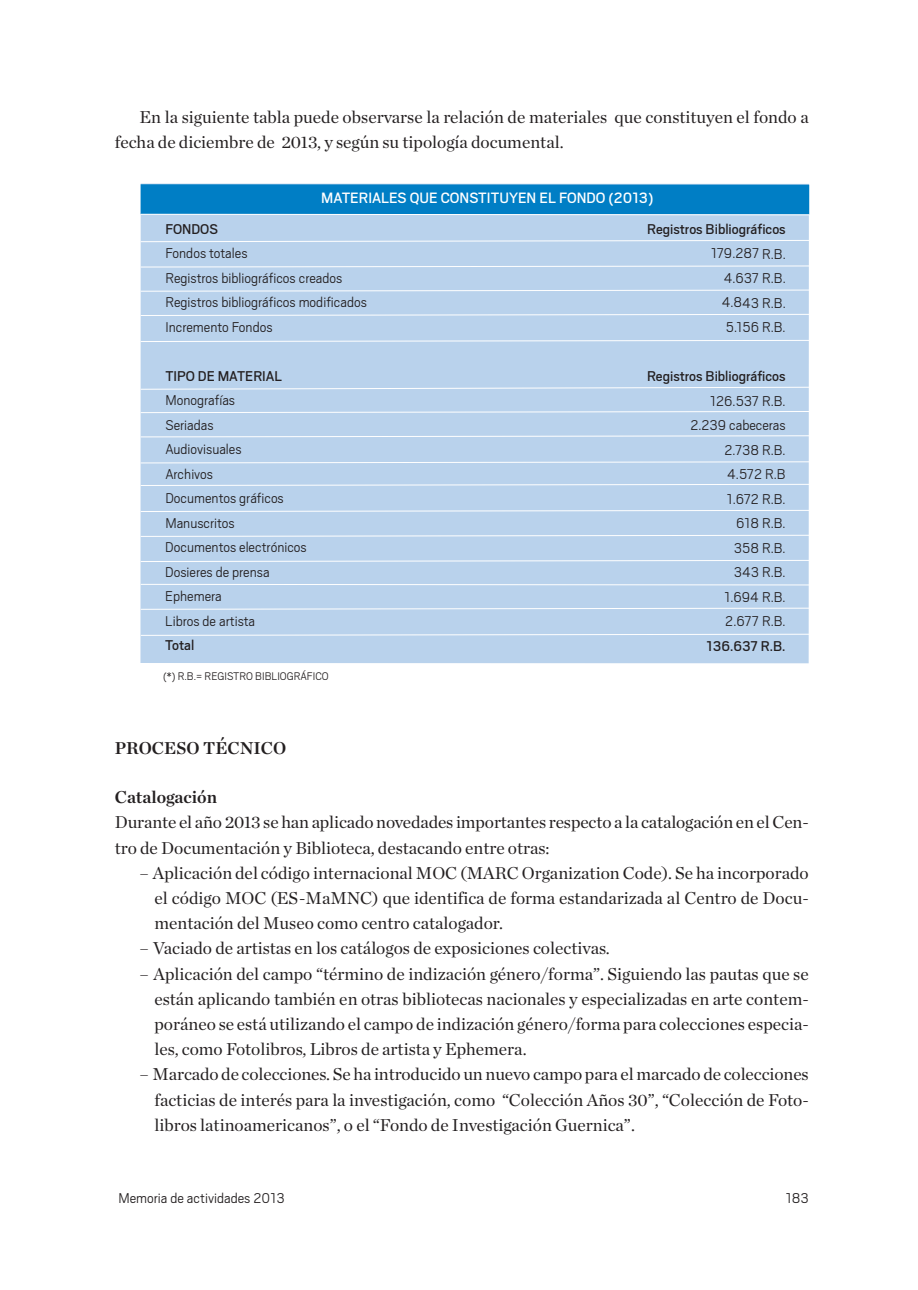
<style>
.page{position:relative;width:918px;height:1290px;background:#fff}
.page>*{position:absolute;margin:0;border:0;box-sizing:border-box;transform-origin:0 0}
.t1{font:17.5px/25.2px "Chronicle Deck";color:#231f20;text-align:justify}
.t2{font:600 17.5px "Chronicle Deck";color:#231f20}
.t3{font:16.62px "Scout";color:#fff}
.t4{font:300 15.75px "Scout";color:#231f20}
.t5{font:15.75px "Scout";color:#231f20}
.t6{font:300 12.25px "Scout";color:#231f20}
</style>
<div class="page">
<div style="left:140px;top:184px;width:669px;height:479px;background:#b9d2ec"></div>
<svg style="left:140px;top:240px;width:669px;height:3px"></svg>
<svg style="left:140px;top:265px;width:669px;height:3px"></svg>
<svg style="left:140px;top:289px;width:669px;height:3px"></svg>
<svg style="left:140px;top:313px;width:669px;height:3px"></svg>
<svg style="left:140px;top:339px;width:669px;height:3px"></svg>
<svg style="left:140px;top:633px;width:669px;height:3px"></svg>
<svg style="left:140px;top:386px;width:669px;height:4px"></svg>
<svg style="left:140px;top:411px;width:669px;height:2px"></svg>
<svg style="left:140px;top:435px;width:669px;height:3px"></svg>
<svg style="left:140px;top:461px;width:669px;height:3px"></svg>
<svg style="left:140px;top:483px;width:669px;height:3px"></svg>
<svg style="left:140px;top:509px;width:669px;height:3px"></svg>
<div style="left:141px;top:184px;width:668px;height:30px;background:#007ec5"></div>
<svg style="left:140px;top:213px;width:670px;height:3px"></svg>
<svg style="left:140px;top:607px;width:669px;height:3px"></svg>
<svg style="left:140px;top:534px;width:669px;height:3px"></svg>
<svg style="left:140px;top:559px;width:669px;height:3px"></svg>
<svg style="left:140px;top:583px;width:669px;height:3px"></svg>
<p class="t1" style="left:115px;top:104px;width:695px;text-indent:25px">En la siguiente tabla puede observarse la relación de materiales que constituyen el fondo a fecha de diciembre de 2013, y según su tipología documental.</p>
<p class="t3" style="left:321px;top:193px;width:334px">MATERIALES QUE CONSTITUYEN EL FONDO (2013)</p>
<p class="t5" style="left:165px;top:224px;width:54px">FONDOS</p>
<p class="t5" style="left:647px;top:224px;width:140px">Registros Bibliográficos</p>
<p class="t4" style="left:165px;top:248px;width:84px">Fondos totales</p>
<p class="t4" style="left:711px;top:249px;width:76px">179.287 R.B.</p>
<p class="t4" style="left:165px;top:273px;width:178px">Registros bibliográficos creados</p>
<p class="t4" style="left:724px;top:273px;width:63px">4.637 R.B.</p>
<p class="t4" style="left:165px;top:297px;width:203px">Registros bibliográficos modificados</p>
<p class="t4" style="left:722px;top:298px;width:65px">4.843 R.B.</p>
<p class="t4" style="left:165px;top:322px;width:109px">Incremento Fondos</p>
<p class="t4" style="left:726px;top:322px;width:61px">5.156 R.B.</p>
<p class="t5" style="left:165px;top:371px;width:118px">TIPO DE MATERIAL</p>
<p class="t5" style="left:647px;top:371px;width:140px">Registros Bibliográficos</p>
<p class="t4" style="left:165px;top:395px;width:71px">Monografías</p>
<p class="t4" style="left:710px;top:396px;width:77px">126.537 R.B.</p>
<p class="t4" style="left:165px;top:420px;width:50px">Seriadas</p>
<p class="t4" style="left:690px;top:420px;width:97px">2.239 cabeceras</p>
<p class="t4" style="left:165px;top:444px;width:78px">Audiovisuales</p>
<p class="t4" style="left:724px;top:445px;width:63px">2.738 R.B.</p>
<p class="t4" style="left:165px;top:469px;width:49px">Archivos</p>
<p class="t4" style="left:727px;top:469px;width:60px">4.572 R.B</p>
<p class="t4" style="left:165px;top:493px;width:120px">Documentos gráficos</p>
<p class="t4" style="left:726px;top:494px;width:60px">1.672 R.B.</p>
<p class="t4" style="left:165px;top:518px;width:71px">Manuscritos</p>
<p class="t4" style="left:736px;top:518px;width:51px">618 R.B.</p>
<p class="t4" style="left:165px;top:542px;width:143px">Documentos electrónicos</p>
<p class="t4" style="left:734px;top:543px;width:53px">358 R.B.</p>
<p class="t4" style="left:165px;top:567px;width:106px">Dosieres de prensa</p>
<p class="t4" style="left:734px;top:567px;width:53px">343 R.B.</p>
<p class="t4" style="left:165px;top:591px;width:58px">Ephemera</p>
<p class="t4" style="left:724px;top:592px;width:62px">1.694 R.B.</p>
<p class="t4" style="left:165px;top:616px;width:91px">Libros de artista</p>
<p class="t4" style="left:725px;top:616px;width:62px">2.677 R.B.</p>
<p class="t5" style="left:165px;top:640px;width:30px">Total</p>
<p class="t5" style="left:706px;top:641px;width:80px">136.637 R.B.</p>
<p class="t6" style="left:163px;top:672px;width:167px">(*) R.B.= REGISTRO BIBLIOGRÁFICO</p>
<p class="t2" style="left:115px;top:738px;width:173px">PROCESO TÉCNICO</p>
<p class="t2" style="left:115px;top:787px;width:104px">Catalogación</p>
<p class="t1" style="left:115px;top:810px;width:695px">Durante el año 2013 se han aplicado novedades importantes respecto a la catalogación en el Cen&shy;tro de Documentación y Biblioteca, destacando entre otras:</p>
<p class="t1" style="left:154px;top:860px;width:656px;text-indent:-15px">– Aplicación del código internacional MOC (MARC Organization Code). Se ha incorporado el código MOC (ES-MaMNC) que identifica de forma estandarizada al Centro de Docu&shy;mentación del Museo como centro catalogador.</p>
<p class="t1" style="left:140px;top:936px;width:472px">– Vaciado de artistas en los catálogos de exposiciones colectivas.</p>
<p class="t1" style="left:154px;top:961px;width:656px;text-indent:-15px">– Aplicación del campo “término de indización género/forma”. Siguiendo las pautas que se están aplicando también en otras bibliotecas nacionales y especializadas en arte contem&shy;poráneo se está utilizando el campo de indización género/forma para colecciones especia&shy;les, como Fotolibros, Libros de artista y Ephemera.</p>
<p class="t1" style="left:154px;top:1062px;width:656px;text-indent:-15px">– Marcado de colecciones. Se ha introducido un nuevo campo para el marcado de colecciones facticias de interés para la investigación, como “Colección Años 30”, “Colección de Foto&shy;libros latinoamericanos”, o el “Fondo de Investigación Guernica”.</p>
<p class="t4" style="left:118px;top:1193px;width:168px">Memoria de actividades 2013</p>
<p class="t4" style="left:785px;top:1193px;width:24px">183</p>
</div>
